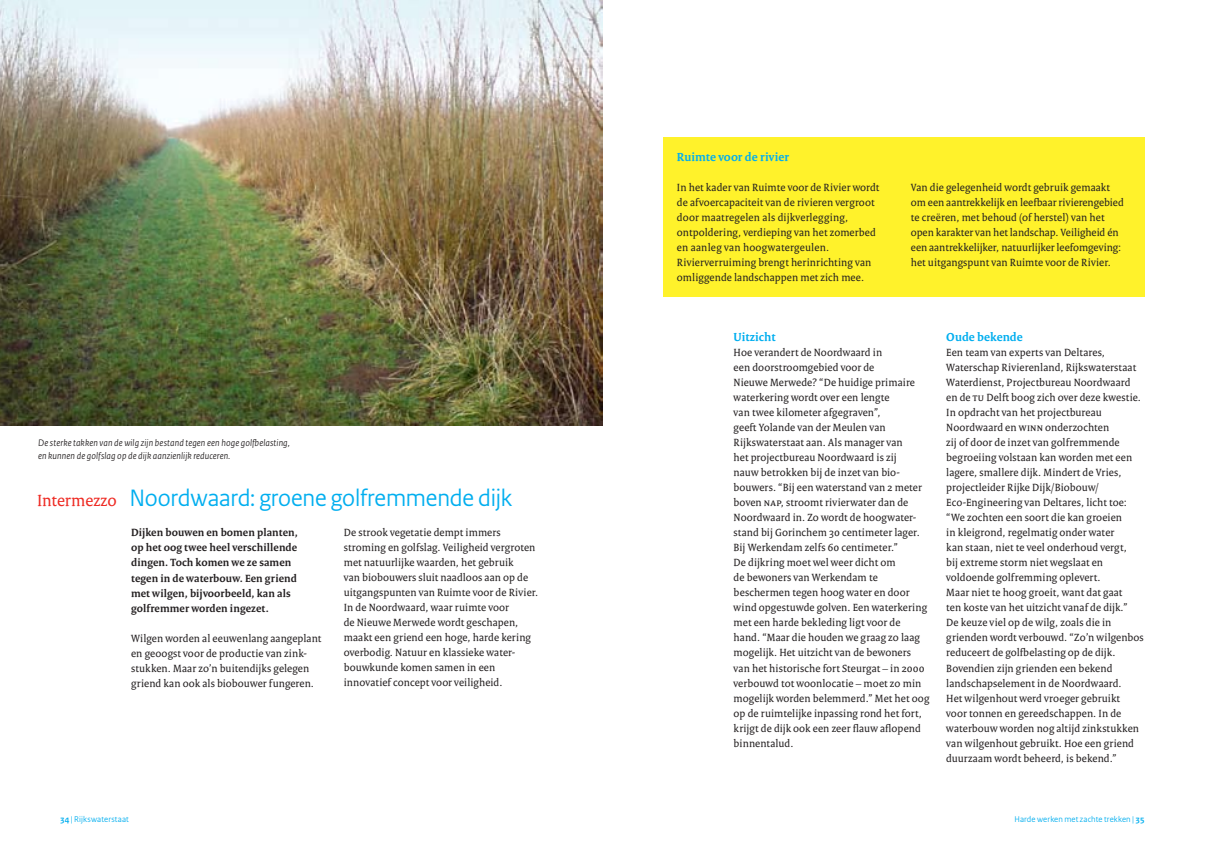
<style>
.page{position:relative;width:1205px;height:851px;background:#fff}
.page>*{position:absolute;margin:0;border:0;box-sizing:border-box;transform-origin:0 0}
.t1{font:25px "Rijksoverheid Sans";letter-spacing:-.01em;color:#00aeef}
.t2{font:700 12.5px "Rijksoverheid Serif";letter-spacing:.005em;color:#00aeef}
.t3{font:11.25px/15px "Rijksoverheid Serif";letter-spacing:.005em;color:#231f20}
.t4{font:700 11.25px/15px "Rijksoverheid Serif";letter-spacing:.01em;color:#231f20}
.t5{font:italic 10px/12.5px "Rijksoverheid Sans";letter-spacing:.015em;color:#231f20}
.t6{font:8.75px "Rijksoverheid Sans";letter-spacing:.015em;color:#00aeef}
.s1{font-family:"Rijksoverheid Serif";font-size:17.5px;color:#ee2a23}
.s2{font-weight:700}
</style>
<div class="page">
<img style="left:0;top:0;width:602px;height:425px">
<div style="left:663px;top:137px;width:481px;height:159px;background:#fff22b"></div>
<p class="t5" style="left:38px;top:437px;width:253px">De sterke takken van de wilg zijn bestand tegen een hoge golfbelasting, en kunnen de golfslag op de dijk aanzienlijk reduceren.</p>
<h1 class="t1" style="left:37px;top:484px;width:476px"><span class="s1">Intermezzo</span> Noordwaard: groene golfremmende dijk</h1>
<p class="t4" style="left:131px;top:525px;width:168px">Dijken bouwen en bomen planten, op het oog twee heel verschillende dingen. Toch komen we ze samen tegen in de waterbouw. Een griend met wilgen, bijvoorbeeld, kan als golfremmer worden ingezet.</p>
<p class="t3" style="left:131px;top:630px;width:192px">Wilgen worden al eeuwenlang aangeplant en geoogst voor de productie van zink&shy;stukken. Maar zo’n buitendijks gelegen griend kan ook als biobouwer fungeren.</p>
<p class="t3" style="left:344px;top:525px;width:196px">De strook vegetatie dempt immers stroming en golfslag. Veiligheid vergroten met natuurlijke waarden, het gebruik<br>van biobouwers sluit naadloos aan op de uitgangspunten van Ruimte voor de Rivier.<br>In de Noordwaard, waar ruimte voor<br>de Nieuwe Merwede wordt geschapen, maakt een griend een hoge, harde kering overbodig. Natuur en klassieke water&shy;bouwkunde komen samen in een innovatief concept voor veiligheid.</p>
<p class="t2" style="left:677px;top:150px;width:114px">Ruimte voor de rivier</p>
<p class="t3" style="left:677px;top:180px;width:204px">In het kader van Ruimte voor de Rivier wordt de afvoercapaciteit van de rivieren vergroot door maatregelen als dijkverlegging, ontpoldering, verdieping van het zomerbed en aanleg van hoogwatergeulen.<br>Rivierverruiming brengt herinrichting van omliggende landschappen met zich mee.</p>
<p class="t3" style="left:911px;top:180px;width:214px">Van die gelegenheid wordt gebruik gemaakt om een aantrekkelijk en leefbaar rivierengebied te creëren, met behoud (of herstel) van het open karakter van het landschap. Veiligheid én een aantrekkelijker, natuurlijker leefomgeving: het uitgangspunt van Ruimte voor de Rivier.</p>
<p class="t2" style="left:733px;top:330px;width:43px">Uitzicht</p>
<p class="t3" style="left:733px;top:345px;width:197px">Hoe verandert de Noordwaard in<br>een doorstroomgebied voor de<br>Nieuwe Merwede? “De huidige primaire waterkering wordt over een lengte<br>van twee kilometer afgegraven”,<br>geeft Yolande van der Meulen van Rijkswaterstaat aan. Als manager van<br>het projectbureau Noordwaard is zij<br>nauw betrokken bij de inzet van bio&shy;bouwers. “Bij een waterstand van 2 meter boven nap, stroomt rivierwater dan de Noordwaard in. Zo wordt de hoogwater&shy;stand bij Gorinchem 30 centimeter lager.<br>Bij Werkendam zelfs 60 centimeter.”<br>De dijkring moet wel weer dicht om<br>de bewoners van Werkendam te beschermen tegen hoog water en door wind opgestuwde golven. Een waterkering met een harde bekleding ligt voor de hand. “Maar die houden we graag zo laag mogelijk. Het uitzicht van de bewoners van het historische fort Steurgat – in 2000 verbouwd tot woonlocatie – moet zo min mogelijk worden belemmerd.” Met het oog op de ruimtelijke inpassing rond het fort, krijgt de dijk ook een zeer flauw aflopend binnentalud.</p>
<p class="t2" style="left:946px;top:330px;width:78px">Oude bekende</p>
<p class="t3" style="left:946px;top:345px;width:199px">Een team van experts van Deltares, Waterschap Rivierenland, Rijkswaterstaat Waterdienst, Projectbureau Noordwaard en de tu Delft boog zich over deze kwestie.<br>In opdracht van het projectbureau Noordwaard en winn onderzochten<br>zij of door de inzet van golfremmende begroeiing volstaan kan worden met een lagere, smallere dijk. Mindert de Vries, projectleider Rijke Dijk/Biobouw/ Eco-Engineering van Deltares, licht toe: “We zochten een soort die kan groeien<br>in kleigrond, regelmatig onder water<br>kan staan, niet te veel onderhoud vergt,<br>bij extreme storm niet wegslaat en voldoende golfremming oplevert.<br>Maar niet te hoog groeit, want dat gaat<br>ten koste van het uitzicht vanaf de dijk.”<br>De keuze viel op de wilg, zoals die in grienden wordt verbouwd. “Zo’n wilgenbos reduceert de golfbelasting op de dijk.<br>Bovendien zijn grienden een bekend landschapselement in de Noordwaard.<br>Het wilgenhout werd vroeger gebruikt<br>voor tonnen en gereedschappen. In de waterbouw worden nog altijd zinkstukken van wilgenhout gebruikt. Hoe een griend duurzaam wordt beheerd, is bekend.”</p>
<p class="t6" style="left:60px;top:813px;width:70px"><span class="s2">34</span> | Rijkswaterstaat</p>
<p class="t6" style="left:1014px;top:813px;width:132px">Harde werken met zachte trekken | <span class="s2">35</span></p>
</div>
